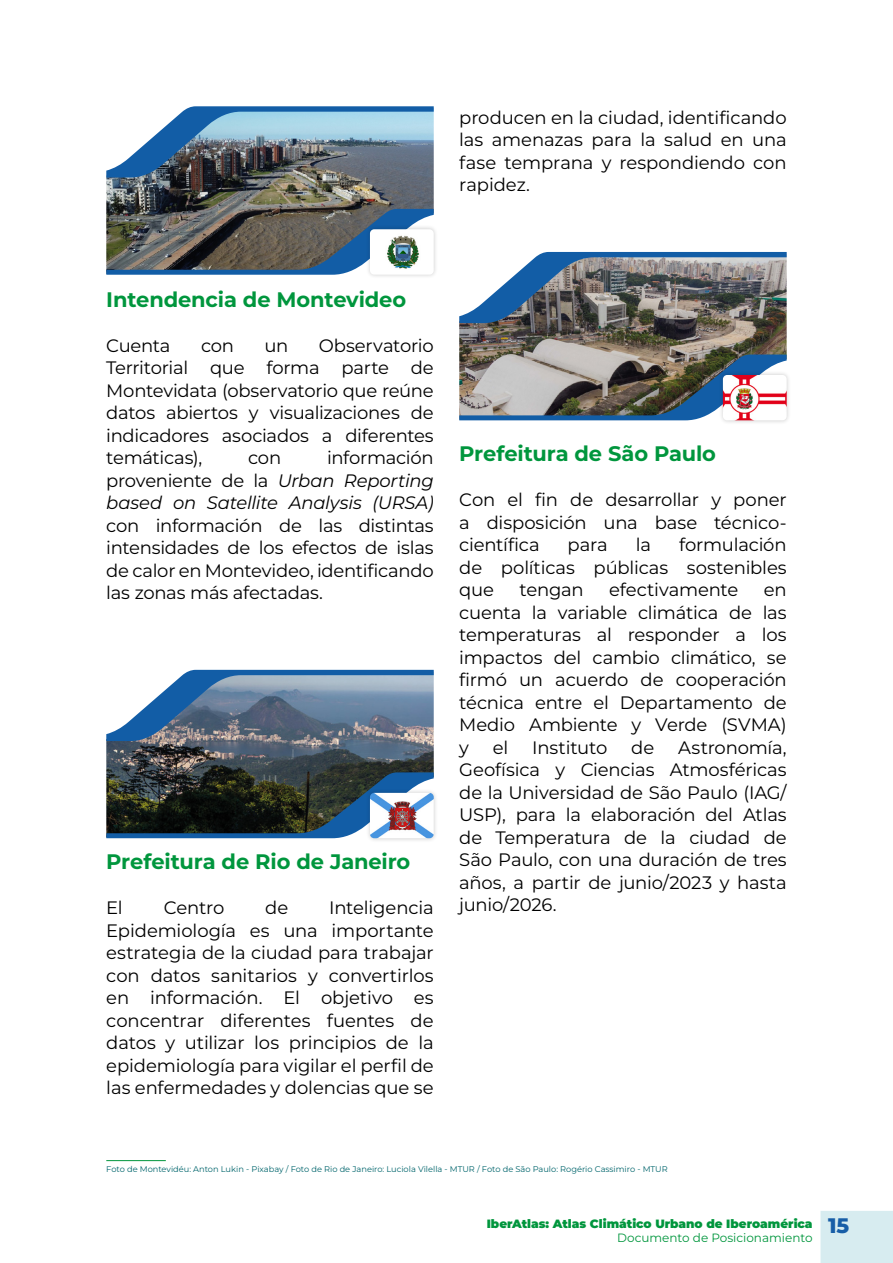
<style>
.page{position:relative;width:893px;height:1263px;background:#fff}
.page>*{position:absolute;margin:0;border:0;box-sizing:border-box;transform-origin:0 0}
.t1{font:700 21px "Montserrat";letter-spacing:-.005em;color:#00963d}
.t2{font:18px/22.5px "Montserrat";letter-spacing:-.01em;color:#000;text-align:justify}
.t3{font:italic 18px/22.5px "Montserrat";letter-spacing:-.015em;color:#000;text-align:justify}
.t4{font:900 12px/14.4px "Montserrat";color:#00963d}
.t5{font:8.25px "Montserrat";color:#00656c}
.s1{font-style:normal}
.s2{font-weight:800;font-size:21px;color:#185ea7}
.s3{font-weight:400}
</style>
<div class="page">
<div style="left:820px;top:1211px;width:73px;height:52px;background:#d7ecf0"></div>
<img style="left:106px;top:106px;width:328px;height:169px">
<div style="left:365px;top:225px;width:74px;height:54px;background:#000;opacity:.2"></div>
<img style="left:370px;top:229px;width:64px;height:46px">
<img style="left:459px;top:252px;width:328px;height:168px">
<div style="left:718px;top:371px;width:73px;height:54px;background:#000;opacity:.2"></div>
<img style="left:723px;top:375px;width:64px;height:45px">
<img style="left:106px;top:670px;width:328px;height:168px">
<div style="left:365px;top:788px;width:74px;height:55px;background:#000;opacity:.2"></div>
<img style="left:370px;top:793px;width:64px;height:45px">
<hr style="left:106px;top:1160px;width:60px;height:1px;background:#00963d">
<p class="t2" style="left:459px;top:105px;width:329px">producen en la ciudad, identificando las amenazas para la salud en una fase temprana y respondiendo con rapidez.</p>
<p class="t1" style="left:106px;top:284px;width:301px">Intendencia de Montevideo</p>
<p class="t2" style="left:106px;top:333px;width:66px">Cuenta</p>
<p class="t2" style="left:201px;top:333px;width:35px">con</p>
<p class="t2" style="left:265px;top:333px;width:25px">un</p>
<p class="t2" style="left:106px;top:333px;width:329px;text-indent:213px">Observatorio Territorial que forma parte de Montevidata (observatorio que reúne datos abiertos y visualizaciones de indicadores asociados a diferentes temáticas),</p>
<p class="t3" style="left:106px;top:446px;width:329px;text-indent:221px"><span class="s1">información proveniente de la</span> Urban Reporting based on Satellite Analysis (URSA)</p>
<p class="t2" style="left:106px;top:513px;width:329px">con información de las distintas intensidades de los efectos de islas de calor en Montevideo, identificando las zonas más afectadas.</p>
<p class="t2" style="left:248px;top:446px;width:35px">con</p>
<p class="t1" style="left:106px;top:847px;width:305px">Prefeitura de Rio de Janeiro</p>
<p class="t2" style="left:106px;top:896px;width:18px">El</p>
<p class="t2" style="left:164px;top:896px;width:62px">Centro</p>
<p class="t2" style="left:265px;top:896px;width:25px">de</p>
<p class="t2" style="left:106px;top:896px;width:329px;text-indent:223px">Inteligencia Epidemiología es una importante estrategia de la ciudad para trabajar con datos sanitarios y convertirlos en información. El objetivo es concentrar diferentes fuentes de datos y utilizar los principios de la epidemiología para vigilar el perfil de las enfermedades y dolencias que se</p>
<p class="t1" style="left:459px;top:439px;width:258px">Prefeitura de São Paulo</p>
<p class="t2" style="left:459px;top:488px;width:329px">Con el fin de desarrollar y poner a disposición una base técnico&shy;científica</p>
<p class="t2" style="left:459px;top:533px;width:329px;text-indent:220px">formulación de políticas públicas sostenibles que</p>
<p class="t2" style="left:568px;top:533px;width:42px">para</p>
<p class="t2" style="left:636px;top:533px;width:17px">la</p>
<p class="t2" style="left:519px;top:578px;width:66px">tengan</p>
<p class="t2" style="left:609px;top:578px;width:131px">efectivamente</p>
<p class="t2" style="left:459px;top:578px;width:329px;text-indent:305px">en cuenta la variable climática de las temperaturas al responder a los impactos del cambio climático, se firmó un acuerdo de cooperación técnica entre el Departamento de Medio Ambiente y Verde (SVMA) y</p>
<p class="t2" style="left:493px;top:735px;width:17px">el</p>
<p class="t2" style="left:532px;top:735px;width:77px">Instituto</p>
<p class="t2" style="left:631px;top:735px;width:24px">de</p>
<p class="t2" style="left:459px;top:735px;width:329px;text-indent:219px">Astronomía, Geofísica y Ciencias Atmosféricas de la Universidad de São Paulo (IAG/ USP), para la elaboración del Atlas de Temperatura de la ciudad de São Paulo, con una duración de tres años, a partir de junio/2023 y hasta junio/2026.</p>
<p class="t5" style="left:106px;top:1163px;width:563px">Foto de Montevidéu: Anton Lukin - Pixabay / Foto de Rio de Janeiro: Luciola Vilella - MTUR / Foto de São Paulo: Rogério Cassimiro - MTUR</p>
<p class="t4" style="left:617px;top:1215px;width:233px;text-indent:-130px">IberAtlas: Atlas Climático Urbano de Iberoamérica <span class="s2">15<br></span><span class="s3">Documento de Posicionamiento</span></p>
</div>
